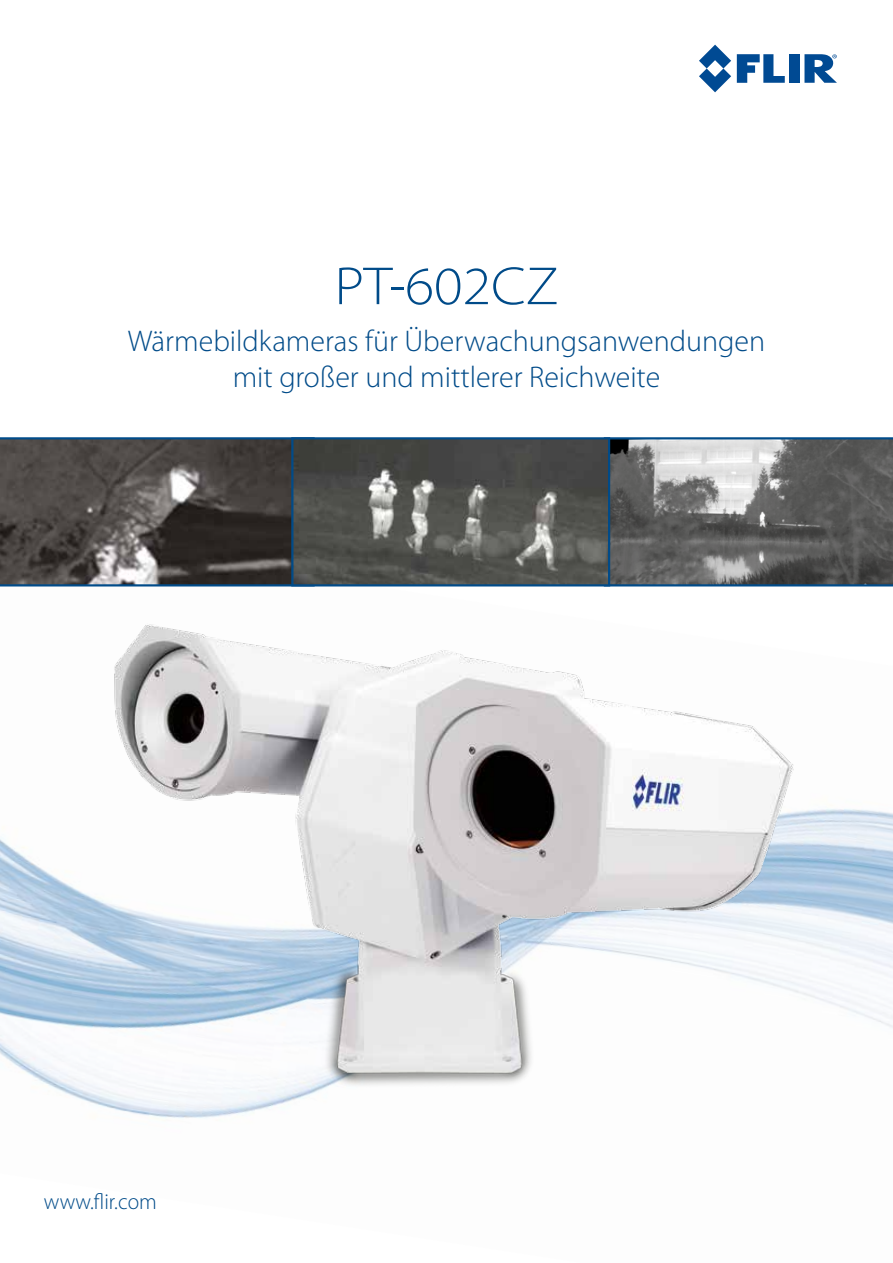
<style>
.page{position:relative;width:893px;height:1263px;background:#fff}
.page>*{position:absolute;margin:0;border:0;box-sizing:border-box;transform-origin:0 0}
.t1{font:300 semi-expanded 54px "Myriad Pro";color:#004b89}
.t2{font:300 30px/36px "Myriad Pro";color:#004b89;text-align:center}
.t3{font:300 22.2px "Myriad Pro";color:#004b89}
</style>
<div class="page">
<img style="left:0;top:586px;width:893px;height:532px">
<svg style="left:737px;top:54px;width:48px;height:29px"></svg>
<div style="left:789px;top:54px;width:10px;height:29px;background:#004a93"></div>
<svg style="left:699px;top:45px;width:32px;height:47px"></svg>
<svg style="left:804px;top:54px;width:33px;height:29px"></svg>
<img style="left:97px;top:586px;width:707px;height:515px">
<svg style="left:0;top:437px;width:291px;height:149px;background:#4e4b4a"></svg>
<svg style="left:610px;top:437px;width:283px;height:149px;background:#707273"></svg>
<img style="left:294px;top:440px;width:313px;height:143px">
<div style="left:291px;top:437px;width:319px;height:149px;border:2px solid #004b89"></div>
<h1 class="t1" style="left:335px;top:253px;width:225px">PT-602CZ</h1>
<p class="t2" style="left:128px;top:322px;width:639px">Wärmebildkameras für Überwachungsanwendungen mit großer und mittlerer Reichweite</p>
<p class="t3" style="left:44px;top:1189px;width:114px">www.flir.com</p>
</div>
